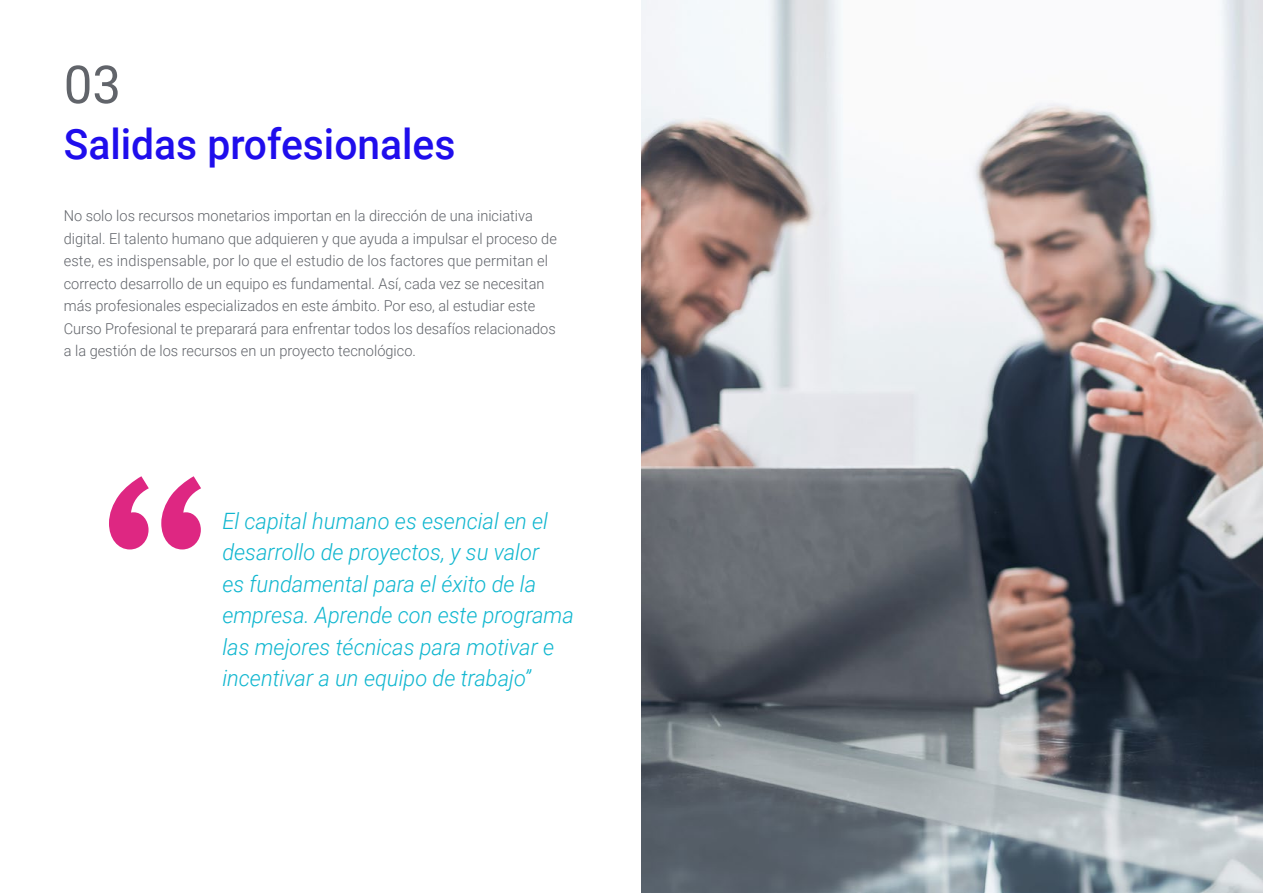
<style>
.page{position:relative;width:1263px;height:893px;background:#fff}
.page>*{position:absolute;margin:0;border:0;box-sizing:border-box;transform-origin:0 0}
.t1{font:52.5px "Roboto";color:#61646a}
.t2{font:500 42px "Roboto";color:#1f0dec}
.t3{font:italic 300 22.5px/31.5px "Roboto";color:#0fb6cf}
.t4{font:300 15px/22.5px "Roboto";color:#61646a}
</style>
<div class="page">
<img style="left:641px;top:0;width:622px;height:893px">
<svg style="left:109px;top:476px;width:92px;height:73px"></svg>
<h1 class="t1" style="left:64px;top:48px;width:59px">03</h1>
<h2 class="t2" style="left:64px;top:115px;width:393px">Salidas profesionales</h2>
<p class="t4" style="left:64px;top:204px;width:495px">No solo los recursos monetarios importan en la dirección de una iniciativa digital. El talento humano que adquieren y que ayuda a impulsar el proceso de este, es indispensable, por lo que el estudio de los factores que permitan el correcto desarrollo de un equipo es fundamental. Así, cada vez se necesitan más profesionales especializados en este ámbito. Por eso, al estudiar este Curso Profesional te preparará para enfrentar todos los desafíos relacionados a la gestión de los recursos en un proyecto tecnológico.</p>
<h3 class="t3" style="left:222px;top:504px;width:353px">El capital humano es esencial en el desarrollo de proyectos, y su valor<br>es fundamental para el éxito de la empresa. Aprende con este programa las mejores técnicas para motivar e incentivar a un equipo de trabajo”</h3>
</div>
